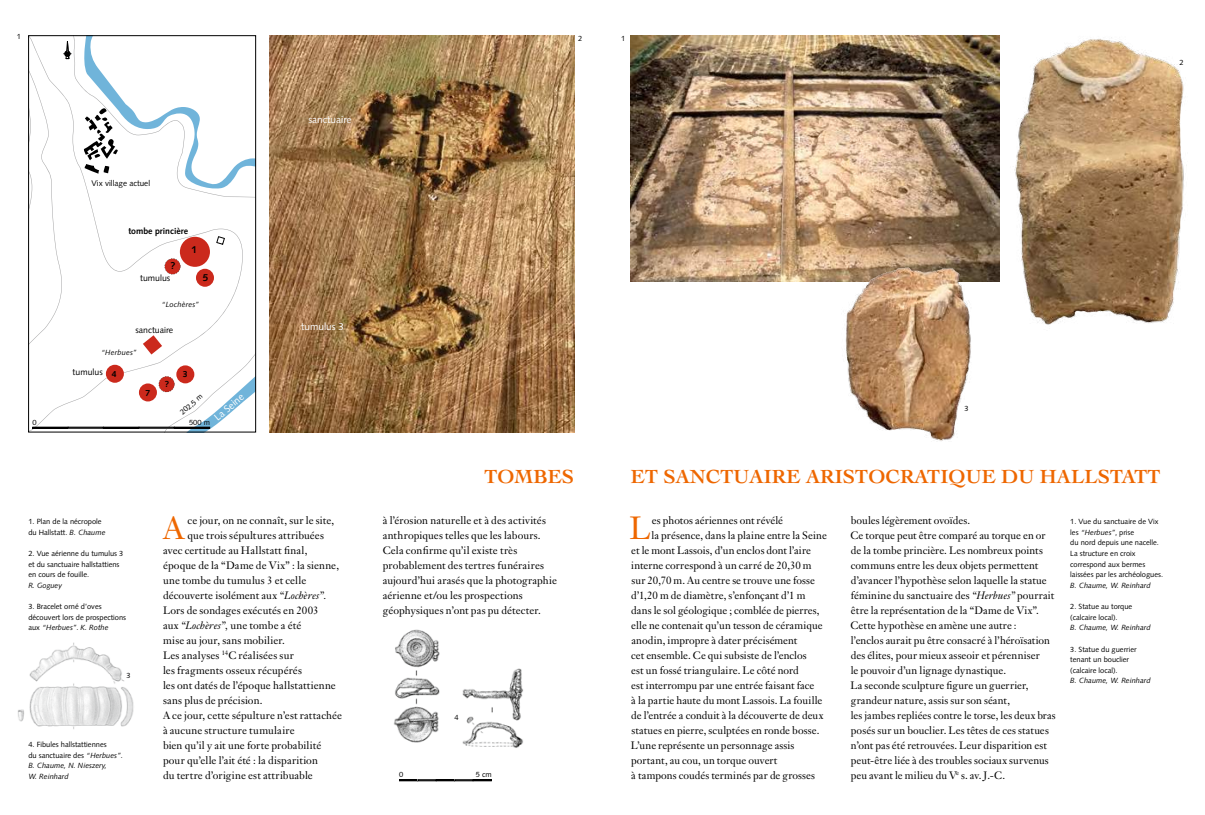
<style>
.page{position:relative;width:1205px;height:815px;background:#fff}
.page>*{position:absolute;margin:0;border:0;box-sizing:border-box;transform-origin:0 0}
.t1{font:31.62px "Janson Text";color:#ee6700}
.t2{font:700 20px "Cochin";letter-spacing:.005em;color:#ee6700}
.t3{font:10.62px/15px "Janson Text";letter-spacing:.005em;color:#000}
.t4{font:10.62px "Janson Text";letter-spacing:.025em;color:#000}
.t5{font:10px "Syntax";color:#fff}
.t6{font:700 10px "Syntax";color:#000}
.t7{font:8.75px "Syntax";color:#000}
.t8{font:700 8.75px "Syntax";color:#000}
.t9{font:8.12px "Syntax";color:#000}
.t10{font:7.5px/10.6px "Syntax";color:#000}
.t11{font:italic 7.5px/10.6px "Syntax";color:#000}
.t12{font:italic 7.5px "Syntax";letter-spacing:.025em;color:#000}
.s1{font-style:italic}
.s2{font-style:normal}
</style>
<div class="page">
<img style="left:631px;top:35px;width:368px;height:247px">
<img style="left:842px;top:267px;width:131px;height:174px">
<img style="left:1014px;top:37px;width:173px;height:288px">
<img style="left:269px;top:35px;width:305px;height:397px">
<img style="left:18px;top:643px;width:116px;height:86px">
<svg style="left:118px;top:94px;width:136px;height:336px"></svg>
<div style="left:106px;top:365px;width:18px;height:18px;background:#cb291c;border-radius:50%"></div>
<div style="left:139px;top:383px;width:18px;height:18px;background:#cb291c;border-radius:50%"></div>
<div style="left:176px;top:365px;width:18px;height:18px;background:#cb291c;border-radius:50%"></div>
<div style="left:196px;top:269px;width:18px;height:18px;background:#cb291c;border-radius:50%"></div>
<svg style="left:165px;top:258px;width:15px;height:16px"></svg>
<div style="left:180px;top:237px;width:30px;height:30px;background:#cb291c;border-radius:50%"></div>
<svg style="left:216px;top:236px;width:9px;height:9px"></svg>
<svg style="left:143px;top:335px;width:19px;height:19px"></svg>
<svg style="left:159px;top:376px;width:16px;height:16px"></svg>
<div style="left:28px;top:35px;width:228px;height:397px;border:1px solid #000"></div>
<svg style="left:29px;top:36px;width:89px;height:396px"></svg>
<div style="left:33px;top:427px;width:35px;height:1px;border:1px solid #000"></div>
<div style="left:68px;top:427px;width:36px;height:1px;border:1px solid #000"></div>
<div style="left:103px;top:427px;width:36px;height:1px;border:1px solid #000"></div>
<div style="left:139px;top:427px;width:35px;height:1px;border:1px solid #000"></div>
<div style="left:174px;top:427px;width:36px;height:1px;border:1px solid #000"></div>
<img style="left:394px;top:629px;width:46px;height:114px">
<img style="left:438px;top:664px;width:86px;height:84px">
<svg style="left:399px;top:780px;width:92px;height:1px"></svg>
<p class="t10" style="left:17px;top:31px;width:6px">1</p>
<p class="t10" style="left:578px;top:33px;width:6px">2</p>
<p class="t10" style="left:621px;top:33px;width:6px">1</p>
<p class="t5" style="left:308px;top:114px;width:45px">sanctuaire</p>
<p class="t10" style="left:1179px;top:57px;width:6px">2</p>
<p class="t9" style="left:92px;top:179px;width:60px">Vix village actuel</p>
<p class="t8" style="left:128px;top:226px;width:61px">tombe princière</p>
<p class="t6" style="left:170px;top:260px;width:6px">?</p>
<p class="t6" style="left:192px;top:244px;width:7px">1</p>
<p class="t6" style="left:203px;top:272px;width:7px">5</p>
<p class="t7" style="left:140px;top:273px;width:32px">tumulus</p>
<p class="t12" style="left:162px;top:300px;width:39px">“Lochères”</p>
<p class="t7" style="left:135px;top:325px;width:39px">sanctuaire</p>
<p class="t12" style="left:101px;top:348px;width:38px">“Herbues”</p>
<p class="t7" style="left:73px;top:367px;width:32px">tumulus</p>
<p class="t8" style="left:112px;top:369px;width:6px">4</p>
<p class="t8" style="left:183px;top:369px;width:6px">3</p>
<p class="t8" style="left:146px;top:388px;width:6px">7</p>
<p class="t8" style="left:165px;top:379px;width:6px">?</p>
<p class="t10" style="left:178px;top:409px;width:29px;rotate:-41deg">202,5 m</p>
<p class="t5" style="left:212px;top:414px;width:37px;rotate:-41deg">La Seine</p>
<p class="t10" style="left:32px;top:417px;width:6px">0</p>
<p class="t10" style="left:189px;top:417px;width:22px">500 m</p>
<p class="t5" style="left:301px;top:321px;width:44px">tumulus 3</p>
<p class="t10" style="left:28px;top:516px;width:79px">1. Plan de la nécropole du Hallstatt. <span class="s1">B. Chaume</span></p>
<p class="t10" style="left:28px;top:548px;width:97px">2. Vue aérienne du tumulus 3 et du sanctuaire hallstattiens en cours de fouille.</p>
<p class="t11" style="left:28px;top:580px;width:35px">R. Goguey</p>
<p class="t10" style="left:28px;top:601px;width:99px">3. Bracelet orné d’oves découvert lors de prospections aux <span class="s1">“Herbues”</span>. <span class="s1">K. Rothe</span></p>
<p class="t10" style="left:126px;top:670px;width:6px">3</p>
<p class="t11" style="left:28px;top:739px;width:96px"><span class="s2">4. Fibules hallstattiennes<br>du sanctuaire des</span> “Herbues”.<br>B. Chaume, N. Nieszery,<br>W. Reinhard</p>
<h1 class="t1" style="left:163px;top:508px;width:23px">A</h1>
<p class="t3" style="left:188px;top:513px;width:148px">ce jour, on ne connaît, sur le site,</p>
<p class="t3" style="left:188px;top:528px;width:138px">que trois sépultures attribuées</p>
<p class="t3" style="left:163px;top:543px;width:146px">avec certitude au Hallstatt final,</p>
<p class="t3" style="left:163px;top:558px;width:178px">époque de la “Dame de Vix” : la sienne,</p>
<p class="t3" style="left:163px;top:573px;width:145px">une tombe du tumulus 3 et celle</p>
<p class="t3" style="left:163px;top:588px;width:165px">découverte isolément aux <span class="s1">“Lochères”.</span></p>
<p class="t3" style="left:163px;top:603px;width:157px">Lors de sondages exécutés en 2003</p>
<p class="t3" style="left:163px;top:618px;width:140px">aux <span class="s1">“Lochères”,</span> une tombe a été</p>
<p class="t3" style="left:163px;top:633px;width:123px">mise au jour, sans mobilier.</p>
<p class="t3" style="left:163px;top:648px;width:132px">Les analyses <sup>14</sup>C réalisées sur</p>
<p class="t3" style="left:163px;top:663px;width:140px">les fragments osseux récupérés</p>
<p class="t3" style="left:163px;top:678px;width:174px">les ont datés de l’époque hallstattienne</p>
<p class="t3" style="left:163px;top:693px;width:101px">sans plus de précision.</p>
<p class="t3" style="left:163px;top:708px;width:180px">A ce jour, cette sépulture n’est rattachée</p>
<p class="t4" style="left:163px;top:723px;width:133px">à aucune structure tumulaire</p>
<p class="t3" style="left:163px;top:738px;width:160px">bien qu’il y ait une forte probabilité</p>
<p class="t3" style="left:163px;top:753px;width:156px">pour qu’elle l’ait été : la disparition</p>
<p class="t3" style="left:163px;top:768px;width:151px">du tertre d’origine est attribuable</p>
<p class="t10" style="left:964px;top:403px;width:6px">3</p>
<h2 class="t2" style="left:484px;top:464px;width:91px">TOMBES</h2>
<h2 class="t2" style="left:631px;top:464px;width:531px">ET SANCTUAIRE ARISTOCRATIQUE DU HALLSTATT</h2>
<p class="t3" style="left:383px;top:513px;width:176px">à l’érosion naturelle et à des activités anthropiques telles que les labours.<br>Cela confirme qu’il existe très probablement des tertres funéraires aujourd’hui arasés que la photographie aérienne et/ou les prospections géophysiques n’ont pas pu détecter.</p>
<p class="t10" style="left:455px;top:713px;width:6px">4</p>
<p class="t10" style="left:399px;top:769px;width:6px">0</p>
<p class="t10" style="left:476px;top:769px;width:17px">5 cm</p>
<h1 class="t1" style="left:629px;top:508px;width:23px">L</h1>
<p class="t3" style="left:652px;top:513px;width:133px">es photos aériennes ont révélé</p>
<p class="t3" style="left:651px;top:528px;width:177px">la présence, dans la plaine entre la Seine</p>
<p class="t3" style="left:631px;top:543px;width:181px">et le mont Lassois, d’un enclos dont l’aire</p>
<p class="t3" style="left:631px;top:558px;width:182px">interne correspond à un carré de 20,30 m</p>
<p class="t3" style="left:631px;top:573px;width:185px">sur 20,70 m. Au centre se trouve une fosse</p>
<p class="t3" style="left:631px;top:588px;width:176px">d’1,20 m de diamètre, s’enfonçant d’1 m</p>
<p class="t3" style="left:631px;top:603px;width:190px">dans le sol géologique ; comblée de pierres,</p>
<p class="t3" style="left:631px;top:618px;width:193px">elle ne contenait qu’un tesson de céramique</p>
<p class="t3" style="left:631px;top:633px;width:167px">anodin, impropre à dater précisément</p>
<p class="t3" style="left:631px;top:648px;width:177px">cet ensemble. Ce qui subsiste de l’enclos</p>
<p class="t3" style="left:631px;top:663px;width:169px">est un fossé triangulaire. Le côté nord</p>
<p class="t3" style="left:631px;top:678px;width:185px">est interrompu par une entrée faisant face</p>
<p class="t3" style="left:631px;top:693px;width:193px">à la partie haute du mont Lassois. La fouille</p>
<p class="t3" style="left:631px;top:708px;width:194px">de l’entrée a conduit à la découverte de deux</p>
<p class="t3" style="left:631px;top:723px;width:189px">statues en pierre, sculptées en ronde bosse.</p>
<p class="t3" style="left:631px;top:738px;width:165px">L’une représente un personnage assis</p>
<p class="t3" style="left:631px;top:753px;width:148px">portant, au cou, un torque ouvert</p>
<p class="t3" style="left:631px;top:768px;width:185px">à tampons coudés terminés par de grosses</p>
<p class="t3" style="left:850px;top:513px;width:207px">boules légèrement ovoïdes.<br>Ce torque peut être comparé au torque en or de la tombe princière. Les nombreux points communs entre les deux objets permettent d’avancer l’hypothèse selon laquelle la statue féminine du sanctuaire des <span class="s1">“Herbues”</span> pourrait être la représentation de la “Dame de Vix”.<br>Cette hypothèse en amène une autre :<br>l’enclos aurait pu être consacré à l’héroïsation des élites, pour mieux asseoir et pérenniser<br>le pouvoir d’un lignage dynastique.<br>La seconde sculpture figure un guerrier, grandeur nature, assis sur son séant,<br>les jambes repliées contre le torse, les deux bras posés sur un bouclier. Les têtes de ces statues n’ont pas été retrouvées. Leur disparition est peut-être liée à des troubles sociaux survenus peu avant le milieu du V<sup>e</sup> s. av. J.-C.</p>
<p class="t10" style="left:1070px;top:516px;width:94px">1. Vue du sanctuaire de Vix les <span class="s1">“Herbues”</span>, prise<br>du nord depuis une nacelle.<br>La structure en croix correspond aux bermes laissées par les archéologues.</p>
<p class="t11" style="left:1070px;top:580px;width:82px">B. Chaume, W. Reinhard</p>
<p class="t10" style="left:1070px;top:601px;width:64px">2. Statue au torque (calcaire local).</p>
<p class="t11" style="left:1070px;top:622px;width:82px">B. Chaume, W. Reinhard</p>
<p class="t10" style="left:1070px;top:644px;width:68px">3. Statue du guerrier tenant un bouclier (calcaire local).</p>
<p class="t11" style="left:1070px;top:675px;width:82px">B. Chaume, W. Reinhard</p>
</div>
